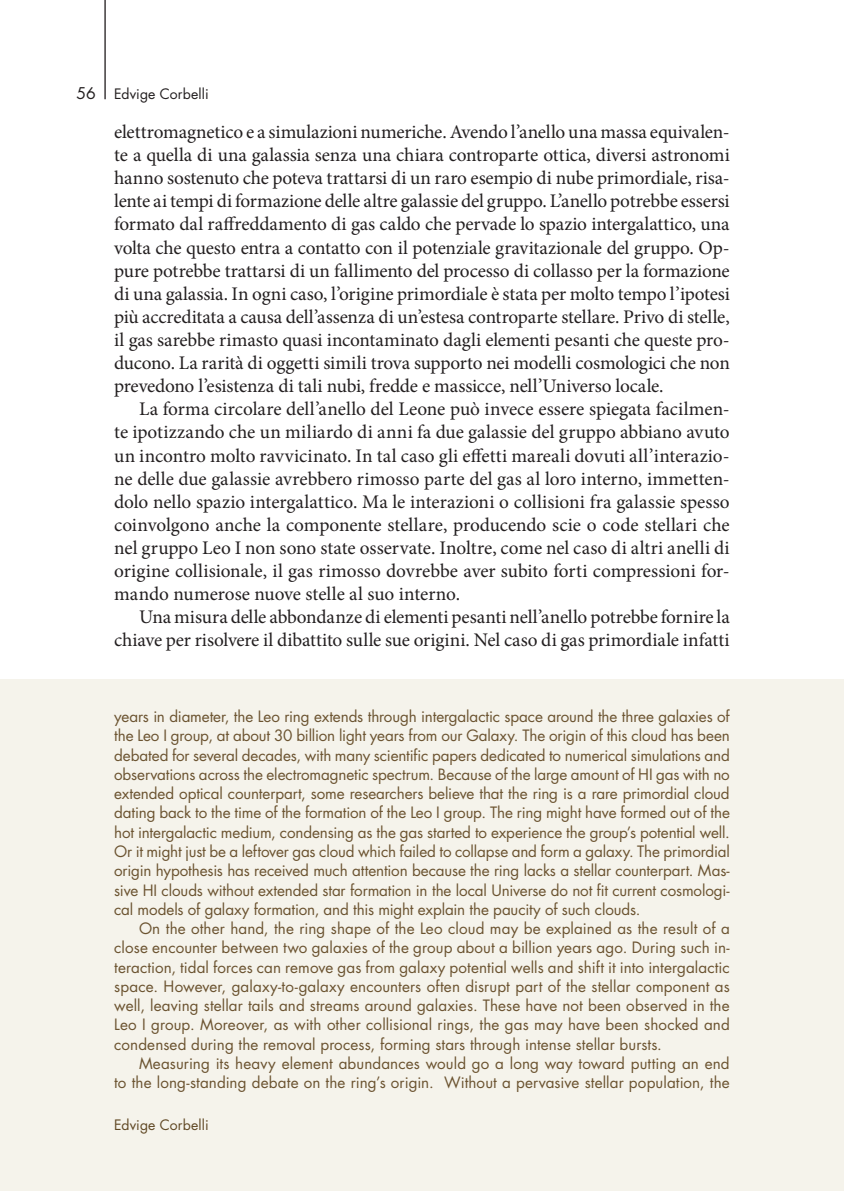
<style>
.page{position:relative;width:844px;height:1191px;background:#fff}
.page>*{position:absolute;margin:0;border:0;box-sizing:border-box;transform-origin:0 0}
.t1{font:19.25px/23.1px "Minion Pro";letter-spacing:-.01em;color:#231f20;text-align:justify}
.t2{font:15.75px "Futura Std";color:#231f20}
.t3{font:15.22px/19.2px "Futura Std";letter-spacing:.005em;color:#6b5330;text-align:justify}
.t4{font:14px "Futura Std";letter-spacing:.01em;color:#231f20}
.t5{font:14px "Futura Std";letter-spacing:.01em;color:#604824}
</style>
<div class="page">
<div style="left:0;top:680px;width:843px;height:511px;background:#f5f3eb"></div>
<hr style="left:104px;top:0;width:2px;height:99px;background:#231f20">
<p class="t2" style="left:76px;top:83px;width:21px">56</p>
<p class="t4" style="left:114px;top:85px;width:96px">Edvige Corbelli</p>
<p class="t1" style="left:114px;top:120px;width:617px">elettromagnetico e a simulazioni numeriche. Avendo l’anello una massa equivalen&shy;te a quella di una galassia senza una chiara controparte ottica, diversi astronomi hanno sostenuto che poteva trattarsi di un raro esempio di nube primordiale, risa&shy;lente ai tempi di formazione delle altre galassie del gruppo. L’anello potrebbe essersi formato dal raffreddamento di gas caldo che pervade lo spazio intergalattico, una volta che questo entra a contatto con il potenziale gravitazionale del gruppo. Op&shy;pure potrebbe trattarsi di un fallimento del processo di collasso per la formazione di una galassia. In ogni caso, l’origine primordiale è stata per molto tempo l’ipotesi più accreditata a causa dell’assenza di un’estesa controparte stellare. Privo di stelle, il gas sarebbe rimasto quasi incontaminato dagli elementi pesanti che queste pro&shy;ducono. La rarità di oggetti simili trova supporto nei modelli cosmologici che non prevedono l’esistenza di tali nubi, fredde e massicce, nell’Universo locale.</p>
<p class="t1" style="left:114px;top:398px;width:617px;text-indent:25px">La forma circolare dell’anello del Leone può invece essere spiegata facilmen&shy;te ipotizzando che un miliardo di anni fa due galassie del gruppo abbiano avuto un incontro molto ravvicinato. In tal caso gli effetti mareali dovuti all’interazio&shy;ne delle due galassie avrebbero rimosso parte del gas al loro interno, immetten&shy;dolo nello spazio intergalattico. Ma le interazioni o collisioni fra galassie spesso coinvolgono anche la componente stellare, producendo scie o code stellari che nel gruppo Leo I non sono state osservate. Inoltre, come nel caso di altri anelli di origine collisionale, il gas rimosso dovrebbe aver subito forti compressioni for&shy;mando numerose nuove stelle al suo interno.</p>
<p class="t1" style="left:114px;top:606px;width:617px;text-align:right">Una misura delle abbondanze di elementi pesanti nell’anello potrebbe fornire la chiave per risolvere il dibattito sulle sue origini. Nel caso di gas primordiale infatti</p>
<p class="t3" style="left:114px;top:707px;width:617px">years in diameter, the Leo ring extends through intergalactic space around the three galaxies of the Leo I group, at about 30 billion light years from our Galaxy. The origin of this cloud has been debated for several decades, with many scientific papers dedicated to numerical simulations and observations across the electromagnetic spectrum. Because of the large amount of HI gas with no extended optical counterpart, some researchers believe that the ring is a rare primordial cloud dating back to the time of the formation of the Leo I group. The ring might have formed out of the hot intergalactic medium, condensing as the gas started to experience the group’s potential well.<br>Or it might just be a leftover gas cloud which failed to collapse and form a galaxy. The primordial origin hypothesis has received much attention because the ring lacks a stellar counterpart. Mas&shy;sive HI clouds without extended star formation in the local Universe do not fit current cosmologi&shy;cal models of galaxy formation, and this might explain the paucity of such clouds.</p>
<p class="t3" style="left:114px;top:919px;width:617px;text-indent:25px">On the other hand, the ring shape of the Leo cloud may be explained as the result of a close encounter between two galaxies of the group about a billion years ago. During such in&shy;teraction, tidal forces can remove gas from galaxy potential wells and shift it into intergalactic space. However, galaxy-to-galaxy encounters often disrupt part of the stellar component as well, leaving stellar tails and streams around galaxies. These have not been observed in the Leo I group. Moreover, as with other collisional rings, the gas may have been shocked and condensed during the removal process, forming stars through intense stellar bursts.</p>
<p class="t3" style="left:114px;top:1053px;width:617px;text-align:right">Measuring its heavy element abundances would go a long way toward putting an end<br>to the long-standing debate on the ring’s origin. Without a pervasive stellar population, the</p>
<p class="t5" style="left:114px;top:1116px;width:96px">Edvige Corbelli</p>
</div>
